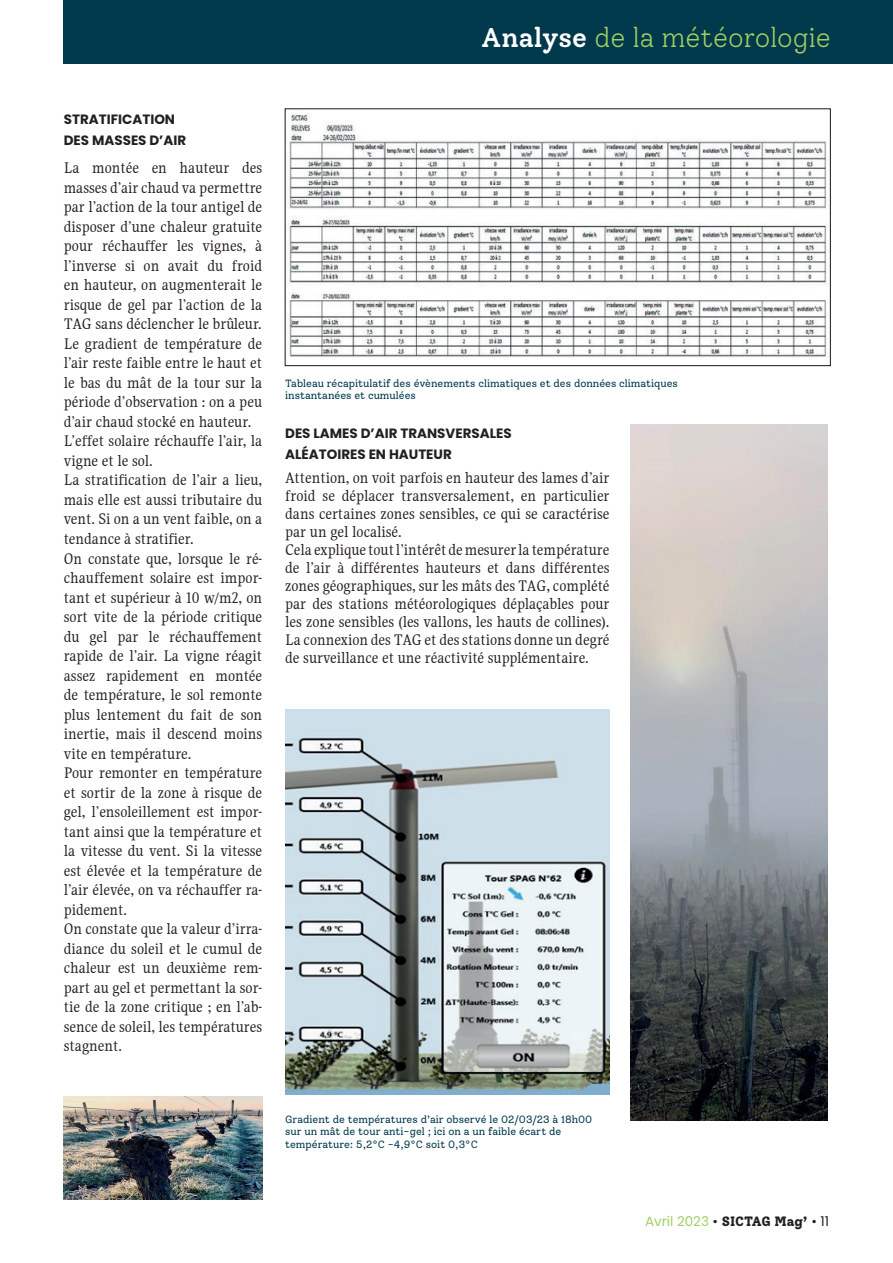
<style>
.page{position:relative;width:893px;height:1263px;background:#fff}
.page>*{position:absolute;margin:0;border:0;box-sizing:border-box;transform-origin:0 0}
.t1{font:300 27px "Solway";color:#a2cf62}
.t2{font:16.5px/19.5px "Gupter";color:#231f20}
.t3{font:700 13.5px/21px "Poppins";color:#231f20}
.t4{font:800 13.5px "Solway";letter-spacing:-.005em;color:#231f20}
.t5{font:10.5px/12.6px "Solway";color:#01394c}
.s1{font-weight:500;color:#fff}
.s2{font-family:"Poppins";font-weight:400;color:#a2cf62}
.s3{font-family:"Poppins";font-weight:400}
</style>
<div class="page">
<div style="left:64px;top:0;width:829px;height:64px;background:#01394c"></div>
<img style="left:287px;top:114px;width:542px;height:244px">
<div style="left:285px;top:108px;width:546px;height:258px;border:1px solid #231f20"></div>
<img style="left:285px;top:710px;width:324px;height:384px">
<img style="left:631px;top:424px;width:197px;height:696px">
<img style="left:64px;top:1097px;width:198px;height:102px">
<h1 class="t1" style="left:481px;top:21px;width:351px"><span class="s1">Analyse</span> de la météorologie</h1>
<p class="t3" style="left:64px;top:109px;width:124px">STRATIFICATION<br>DES MASSES D’AIR</p>
<p class="t2" style="left:64px;top:159px;width:200px">La montée en hauteur des masses d’air chaud va permettre par l’action de la tour antigel de disposer d’une chaleur gratuite pour réchauffer les vignes, à l’inverse si on avait du froid en hauteur, on augmenterait le risque de gel par l’action de la<br>TAG sans déclencher le brûleur.<br>Le gradient de température de l’air reste faible entre le haut et le bas du mât de la tour sur la période d’observation : on a peu d’air chaud stocké en hauteur.<br>L’effet solaire réchauffe l’air, la vigne et le sol.<br>La stratification de l’air a lieu, mais elle est aussi tributaire du vent. Si on a un vent faible, on a tendance à stratifier.<br>On constate que, lorsque le ré&shy;chauffement solaire est impor&shy;tant et supérieur à 10 w/m2, on sort vite de la période critique du gel par le réchauffement rapide de l’air. La vigne réagit assez rapidement en montée de température, le sol remonte plus lentement du fait de son inertie, mais il descend moins vite en température.<br>Pour remonter en température et sortir de la zone à risque de gel, l’ensoleillement est impor&shy;tant ainsi que la température et la vitesse du vent. Si la vitesse est élevée et la température de l’air élevée, on va réchauffer ra&shy;pidement.<br>On constate que la valeur d’irra&shy;diance du soleil et le cumul de chaleur est un deuxième rem&shy;part au gel et permettant la sor&shy;tie de la zone critique ; en l’ab&shy;sence de soleil, les températures stagnent.</p>
<p class="t5" style="left:285px;top:377px;width:394px">Tableau récapitulatif des évènements climatiques et des données climatiques instantanées et cumulées</p>
<p class="t3" style="left:285px;top:423px;width:228px">DES LAMES D’AIR TRANSVERSALES<br>ALÉATOIRES EN HAUTEUR</p>
<p class="t2" style="left:285px;top:469px;width:326px;line-height:18px">Attention, on voit parfois en hauteur des lames d’air froid se déplacer transversalement, en particulier dans certaines zones sensibles, ce qui se caractérise par un gel localisé.<br>Cela explique tout l’intérêt de mesurer la température de l’air à différentes hauteurs et dans différentes zones géographiques, sur les mâts des TAG, complété par des stations météorologiques déplaçables pour les zone sensibles (les vallons, les hauts de collines).<br>La connexion des TAG et des stations donne un degré de surveillance et une réactivité supplémentaire.</p>
<p class="t5" style="left:285px;top:1113px;width:309px">Gradient de températures d’air observé le 02/03/23 à 18h00 sur un mât de tour anti-gel ; ici on a un faible écart de température: 5,2°C -4,9°C soit 0,3°C</p>
<p class="t4" style="left:645px;top:1213px;width:186px"><span class="s2">Avril 2023</span> <span class="s3">•</span> SICTAG Mag’ <span class="s3">• 11</span></p>
</div>
